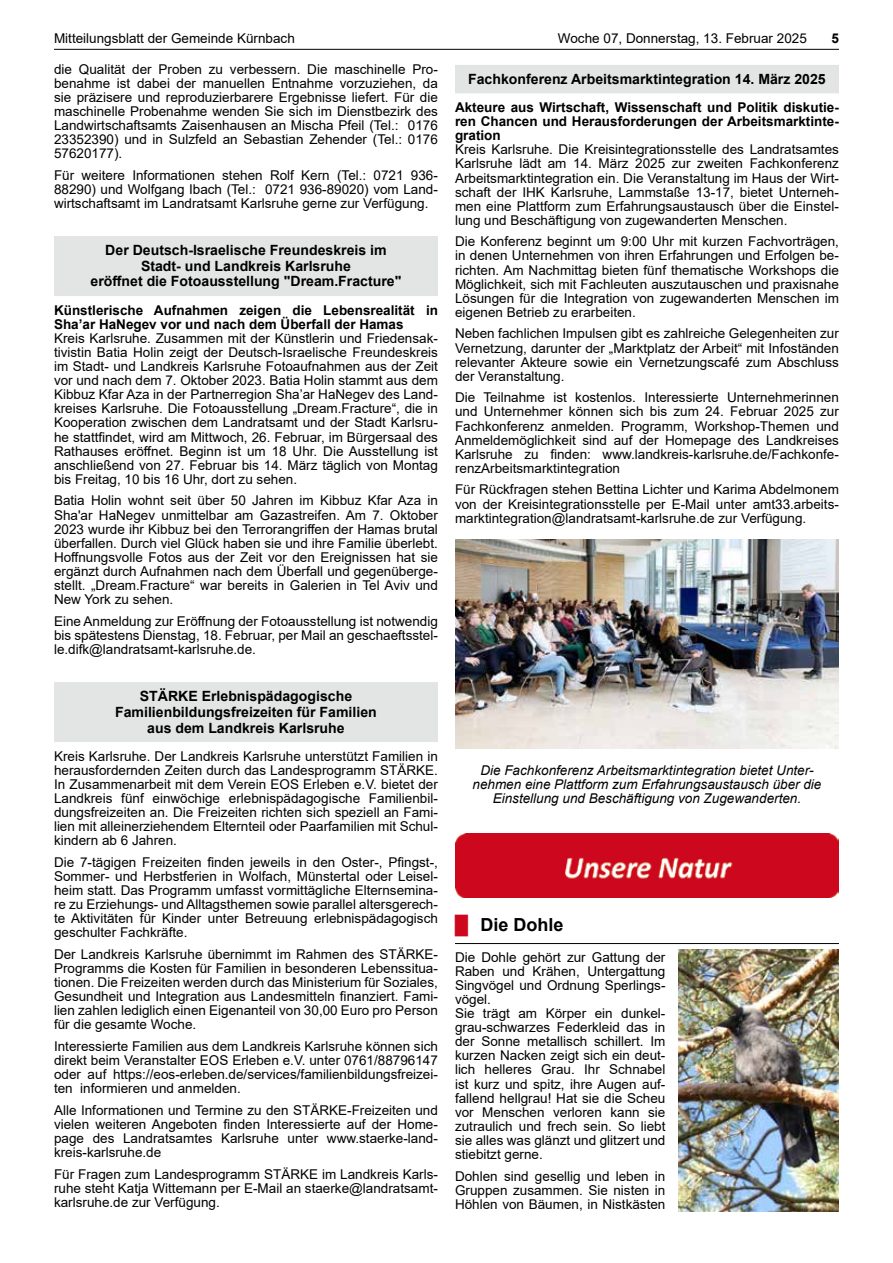
<style>
.page{position:relative;width:893px;height:1263px;background:#fff}
.page>*{position:absolute;margin:0;border:0;box-sizing:border-box;transform-origin:0 0}
.t1{font:700 18px "Arial";color:#000}
.t2{font:700 14.1px/15.8px "Arial";color:#000;text-align:center}
.t3{font:13.5px/14.1px "Arial";color:#000;text-align:justify}
.t4{font:700 13.5px/14.1px "Arial";color:#000}
.t5{font:italic 13.5px/14.1px "Arial";color:#000;text-align:center}
.s1{font-family:"Times New Roman";font-weight:400;color:#cd071e}
</style>
<div class="page">
<hr style="left:54px;top:49px;width:785px;height:1px;background:#000">
<div style="left:54px;top:236px;width:384px;height:29px;background:#e3e4e4"></div>
<div style="left:54px;top:252px;width:384px;height:28px;background:#e3e4e4"></div>
<div style="left:54px;top:268px;width:384px;height:28px;background:#e3e4e4"></div>
<div style="left:54px;top:682px;width:384px;height:28px;background:#e3e4e4"></div>
<div style="left:54px;top:698px;width:384px;height:28px;background:#e3e4e4"></div>
<div style="left:54px;top:713px;width:384px;height:29px;background:#e3e4e4"></div>
<div style="left:455px;top:65px;width:384px;height:28px;background:#e3e4e4"></div>
<hr style="left:455px;top:943px;width:384px;height:1px;background:#000">
<img style="left:455px;top:539px;width:384px;height:210px">
<img style="left:455px;top:833px;width:384px;height:64px">
<img style="left:678px;top:950px;width:161px;height:262px">
<p class="t3" style="left:54px;top:31px;width:242px">Mitteilungsblatt der Gemeinde Kürnbach</p>
<p class="t3" style="left:558px;top:31px;width:250px">Woche 07, Donnerstag, 13. Februar 2025</p>
<p class="t4" style="left:831px;top:31px;width:9px">5</p>
<p class="t3" style="left:54px;top:62px;width:385px">die Qualität der Proben zu verbessern. Die maschinelle Pro&shy;benahme ist dabei der manuellen Entnahme vorzuziehen, da sie präzisere und reproduzierbarere Ergebnisse liefert. Für die maschinelle Probenahme wenden Sie sich im Dienstbezirk des Landwirtschaftsamts Zaisenhausen an Mischa Pfeil (Tel.: 0176<br>23352390) und in Sulzfeld an Sebastian Zehender (Tel.: 0176<br>57620177).</p>
<p class="t3" style="left:54px;top:168px;width:385px">Für weitere Informationen stehen Rolf Kern (Tel.: 0721 936- 88290) und Wolfgang Ibach (Tel.: 0721 936-89020) vom Land&shy;wirtschaftsamt im Landratsamt Karlsruhe gerne zur Verfügung.</p>
<p class="t2" style="left:91px;top:242px;width:312px">Der Deutsch-Israelische Freundeskreis im<br>Stadt- und Landkreis Karlsruhe<br>eröffnet die Fotoausstellung "Dream.Fracture"</p>
<p class="t4" style="left:54px;top:303px;width:385px">Künstlerische Aufnahmen zeigen die Lebensrealität in<br>Sha’ar HaNegev vor und nach dem Überfall der Hamas</p>
<p class="t3" style="left:54px;top:331px;width:385px">Kreis Karlsruhe. Zusammen mit der Künstlerin und Friedensak&shy;tivistin Batia Holin zeigt der Deutsch-Israelische Freundeskreis im Stadt- und Landkreis Karlsruhe Fotoaufnahmen aus der Zeit vor und nach dem 7. Oktober 2023. Batia Holin stammt aus dem Kibbuz Kfar Aza in der Partnerregion Sha’ar HaNegev des Land&shy;kreises Karlsruhe. Die Fotoausstellung „Dream.Fracture“, die in Kooperation zwischen dem Landratsamt und der Stadt Karlsru&shy;he stattfindet, wird am Mittwoch, 26. Februar, im Bürgersaal des Rathauses eröffnet. Beginn ist um 18 Uhr. Die Ausstellung ist anschließend von 27. Februar bis 14. März täglich von Montag bis Freitag, 10 bis 16 Uhr, dort zu sehen.</p>
<p class="t3" style="left:54px;top:494px;width:385px">Batia Holin wohnt seit über 50 Jahren im Kibbuz Kfar Aza in Sha'ar HaNegev unmittelbar am Gazastreifen. Am 7. Oktober 2023 wurde ihr Kibbuz bei den Terrorangriffen der Hamas brutal überfallen. Durch viel Glück haben sie und ihre Familie überlebt.<br>Hoffnungsvolle Fotos aus der Zeit vor den Ereignissen hat sie ergänzt durch Aufnahmen nach dem Überfall und gegenüberge&shy;stellt. „Dream.Fracture“ war bereits in Galerien in Tel Aviv und New York zu sehen.</p>
<p class="t3" style="left:54px;top:614px;width:385px">Eine Anmeldung zur Eröffnung der Fotoausstellung ist notwendig bis spätestens Dienstag, 18. Februar, per Mail an geschaeftsstel&shy;le.difk@landratsamt-karlsruhe.de.</p>
<p class="t2" style="left:115px;top:688px;width:263px">STÄRKE Erlebnispädagogische<br>Familienbildungsfreizeiten für Familien aus dem Landkreis Karlsruhe</p>
<p class="t3" style="left:54px;top:749px;width:385px">Kreis Karlsruhe. Der Landkreis Karlsruhe unterstützt Familien in herausfordernden Zeiten durch das Landesprogramm STÄRKE.<br>In Zusammenarbeit mit dem Verein EOS Erleben e.V. bietet der Landkreis fünf einwöchige erlebnispädagogische Familienbil&shy;dungsfreizeiten an. Die Freizeiten richten sich speziell an Fami&shy;lien mit alleinerziehendem Elternteil oder Paarfamilien mit Schul&shy;kindern ab 6 Jahren.</p>
<p class="t3" style="left:54px;top:855px;width:385px">Die 7-tägigen Freizeiten finden jeweils in den Oster-, Pfingst-, Sommer- und Herbstferien in Wolfach, Münstertal oder Leisel&shy;heim statt. Das Programm umfasst vormittägliche Elternsemina&shy;re zu Erziehungs- und Alltagsthemen sowie parallel altersgerech&shy;te Aktivitäten für Kinder unter Betreuung erlebnispädagogisch geschulter Fachkräfte.</p>
<p class="t3" style="left:54px;top:947px;width:385px">Der Landkreis Karlsruhe übernimmt im Rahmen des STÄRKE-Programms die Kosten für Familien in besonderen Lebenssitua&shy;tionen. Die Freizeiten werden durch das Ministerium für Soziales, Gesundheit und Integration aus Landesmitteln finanziert. Fami&shy;lien zahlen lediglich einen Eigenanteil von 30,00 Euro pro Person für die gesamte Woche.</p>
<p class="t3" style="left:54px;top:1039px;width:385px">Interessierte Familien aus dem Landkreis Karlsruhe können sich direkt beim Veranstalter EOS Erleben e.V. unter 0761/88796147 oder auf https://eos-erleben.de/services/familienbildungsfreizei&shy;ten informieren und anmelden.</p>
<p class="t3" style="left:54px;top:1103px;width:385px">Alle Informationen und Termine zu den STÄRKE-Freizeiten und vielen weiteren Angeboten finden Interessierte auf der Home&shy;page des Landratsamtes Karlsruhe unter www.staerke-land&shy;kreis-karlsruhe.de</p>
<p class="t3" style="left:54px;top:1167px;width:385px">Für Fragen zum Landesprogramm STÄRKE im Landkreis Karls&shy;ruhe steht Katja Wittemann per E-Mail an staerke@landratsamt&shy;karlsruhe.de zur Verfügung.</p>
<p class="t2" style="left:468px;top:71px;width:359px">Fachkonferenz Arbeitsmarktintegration 14. März 2025</p>
<p class="t4" style="left:455px;top:100px;width:385px;text-align:justify">Akteure aus Wirtschaft, Wissenschaft und Politik diskutie&shy;ren Chancen und Herausforderungen der Arbeitsmarktinte&shy;gration</p>
<p class="t3" style="left:455px;top:142px;width:385px">Kreis Karlsruhe. Die Kreisintegrationsstelle des Landratsamtes Karlsruhe lädt am 14. März 2025 zur zweiten Fachkonferenz Arbeitsmarktintegration ein. Die Veranstaltung im Haus der Wirt&shy;schaft der IHK Karlsruhe, Lammstaße 13-17, bietet Unterneh&shy;men eine Plattform zum Erfahrungsaustausch über die Einstel&shy;lung und Beschäftigung von zugewanderten Menschen.</p>
<p class="t3" style="left:455px;top:234px;width:385px">Die Konferenz beginnt um 9:00 Uhr mit kurzen Fachvorträgen, in denen Unternehmen von ihren Erfahrungen und Erfolgen be&shy;richten. Am Nachmittag bieten fünf thematische Workshops die Möglichkeit, sich mit Fachleuten auszutauschen und praxisnahe Lösungen für die Integration von zugewanderten Menschen im eigenen Betrieb zu erarbeiten.</p>
<p class="t3" style="left:455px;top:327px;width:385px">Neben fachlichen Impulsen gibt es zahlreiche Gelegenheiten zur Vernetzung, darunter der „Marktplatz der Arbeit“ mit Infoständen relevanter Akteure sowie ein Vernetzungscafé zum Abschluss der Veranstaltung.</p>
<p class="t3" style="left:455px;top:390px;width:385px">Die Teilnahme ist kostenlos. Interessierte Unternehmerinnen und Unternehmer können sich bis zum 24. Februar 2025 zur Fachkonferenz anmelden. Programm, Workshop-Themen und Anmeldemöglichkeit sind auf der Homepage des Landkreises Karlsruhe zu finden: www.landkreis-karlsruhe.de/Fachkonfe&shy;renzArbeitsmarktintegration</p>
<p class="t3" style="left:455px;top:483px;width:385px">Für Rückfragen stehen Bettina Lichter und Karima Abdelmonem von der Kreisintegrationsstelle per E-Mail unter amt33.arbeits&shy;marktintegration@landratsamt-karlsruhe.de zur Verfügung.</p>
<p class="t5" style="left:472px;top:763px;width:350px">Die Fachkonferenz Arbeitsmarktintegration bietet Unter&shy;nehmen eine Plattform zum Erfahrungsaustausch über die<br>Einstellung und Beschäftigung von Zugewanderten.</p>
<h1 class="t1" style="left:455px;top:911px;width:110px"><span class="s1">█</span> Die Dohle</h1>
<p class="t3" style="left:455px;top:950px;width:212px;text-align:left">Die Dohle gehört zur Gattung der<br>Raben und Krähen, Untergattung<br>Singvögel und Ordnung Sperlings&shy;vögel.<br>Sie trägt am Körper ein dunkel&shy;grau-schwarzes Federkleid das in der Sonne metallisch schillert. Im kurzen Nacken zeigt sich ein deut&shy;lich helleres Grau. Ihr Schnabel ist kurz und spitz, ihre Augen auf&shy;fallend hellgrau! Hat sie die Scheu vor Menschen verloren kann sie zutraulich und frech sein. So liebt sie alles was glänzt und glitzert und stiebitzt gerne.</p>
<p class="t3" style="left:455px;top:1169px;width:212px">Dohlen sind gesellig und leben in Gruppen zusammen. Sie nisten in Höhlen von Bäumen, in Nistkästen</p>
</div>
